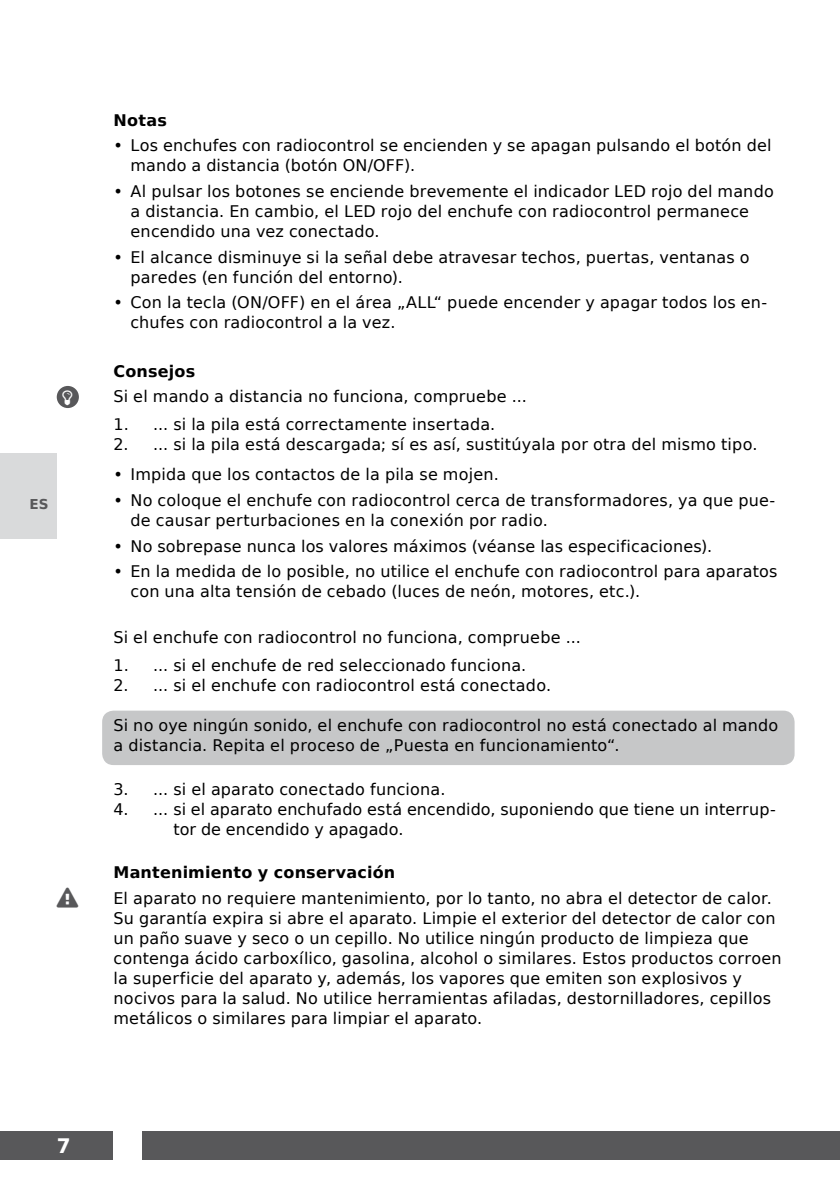
<style>
.page{position:relative;width:840px;height:1191px;background:#fff}
.page>*{position:absolute;margin:0;border:0;box-sizing:border-box;transform-origin:0 0}
.t1{font:700 20px "DejaVu Sans";color:#fff}
.t2{font:16px/20px "DejaVu Sans";letter-spacing:.01em;color:#000}
.t3{font:700 16px "DejaVu Sans";letter-spacing:.01em;color:#000}
.t4{font:700 13.6px "DejaVu Sans";color:#58585a}
</style>
<div class="page">
<div style="left:0;top:1131px;width:839px;height:28px;background:#58585a"></div>
<div style="left:113px;top:1130px;width:29px;height:29px;background:#fff"></div>
<div style="left:102px;top:710px;width:692px;height:55px;background:#c6c7c8;border-radius:11px"></div>
<div style="left:57px;top:386px;width:22px;height:22px;background:#58585a;border-radius:50%"></div>
<div style="left:0;top:454px;width:57px;height:85px;background:#d9dadb"></div>
<p class="t4" style="left:29px;top:493px;width:21px">ES</p>
<p class="t1" style="left:57px;top:1129px;width:15px">7</p>
<p class="t3" style="left:113px;top:107px;width:55px">Notas</p>
<p class="t2" style="left:130px;top:135px;width:642px;text-indent:-17px">• Los enchufes con radiocontrol se encienden y se apagan pulsando el botón del mando a distancia (botón ON/OFF).</p>
<p class="t2" style="left:130px;top:181px;width:644px;text-indent:-17px">• Al pulsar los botones se enciende brevemente el indicador LED rojo del mando a distancia. En cambio, el LED rojo del enchufe con radiocontrol permanece encendido una vez conectado.</p>
<p class="t2" style="left:130px;top:247px;width:620px;text-indent:-17px">• El alcance disminuye si la señal debe atravesar techos, puertas, ventanas o paredes (en función del entorno).</p>
<p class="t2" style="left:130px;top:292px;width:638px;text-indent:-17px">• Con la tecla (ON/OFF) en el área „ALL“ puede encender y apagar todos los en‑ chufes con radiocontrol a la vez.</p>
<p class="t3" style="left:113px;top:358px;width:83px">Consejos</p>
<p class="t2" style="left:113px;top:386px;width:414px">Si el mando a distancia no funciona, compruebe ...</p>
<p class="t2" style="left:113px;top:414px;width:383px">1. ... si la pila está correctamente insertada.</p>
<p class="t2" style="left:113px;top:434px;width:645px">2. ... si la pila está descargada; sí es así, sustitúyala por otra del mismo tipo.</p>
<p class="t2" style="left:113px;top:464px;width:386px">• Impida que los contactos de la pila se mojen.</p>
<p class="t2" style="left:130px;top:490px;width:646px;text-indent:-17px">• No coloque el enchufe con radiocontrol cerca de transformadores, ya que pue‑ de causar perturbaciones en la conexión por radio.</p>
<p class="t2" style="left:113px;top:536px;width:599px">• No sobrepase nunca los valores máximos (véanse las especificaciones).</p>
<p class="t2" style="left:130px;top:561px;width:648px;text-indent:-17px">• En la medida de lo posible, no utilice el enchufe con radiocontrol para aparatos con una alta tensión de cebado (luces de neón, motores, etc.).</p>
<p class="t2" style="left:113px;top:627px;width:468px">Si el enchufe con radiocontrol no funciona, compruebe ...</p>
<p class="t2" style="left:113px;top:655px;width:414px">1. ... si el enchufe de red seleccionado funciona.</p>
<p class="t2" style="left:113px;top:675px;width:439px">2. ... si el enchufe con radiocontrol está conectado.</p>
<p class="t2" style="left:113px;top:715px;width:666px">Si no oye ningún sonido, el enchufe con radiocontrol no está conectado al mando a distancia. Repita el proceso de „Puesta en funcionamiento“.</p>
<p class="t2" style="left:113px;top:779px;width:333px">3. ... si el aparato conectado funciona.</p>
<p class="t2" style="left:173px;top:799px;width:603px;text-indent:-60px">4. ... si el aparato enchufado está encendido, suponiendo que tiene un interrup‑ tor de encendido y apagado.</p>
<p class="t3" style="left:113px;top:859px;width:283px">Mantenimiento y conservación</p>
<p class="t2" style="left:113px;top:887px;width:669px">El aparato no requiere mantenimiento, por lo tanto, no abra el detector de calor.<br>Su garantía expira si abre el aparato. Limpie el exterior del detector de calor con un paño suave y seco o un cepillo. No utilice ningún producto de limpieza que contenga ácido carboxílico, gasolina, alcohol o similares. Estos productos corroen la superficie del aparato y, además, los vapores que emiten son explosivos y nocivos para la salud. No utilice herramientas afiladas, destornilladores, cepillos metálicos o similares para limpiar el aparato.</p>
</div>
